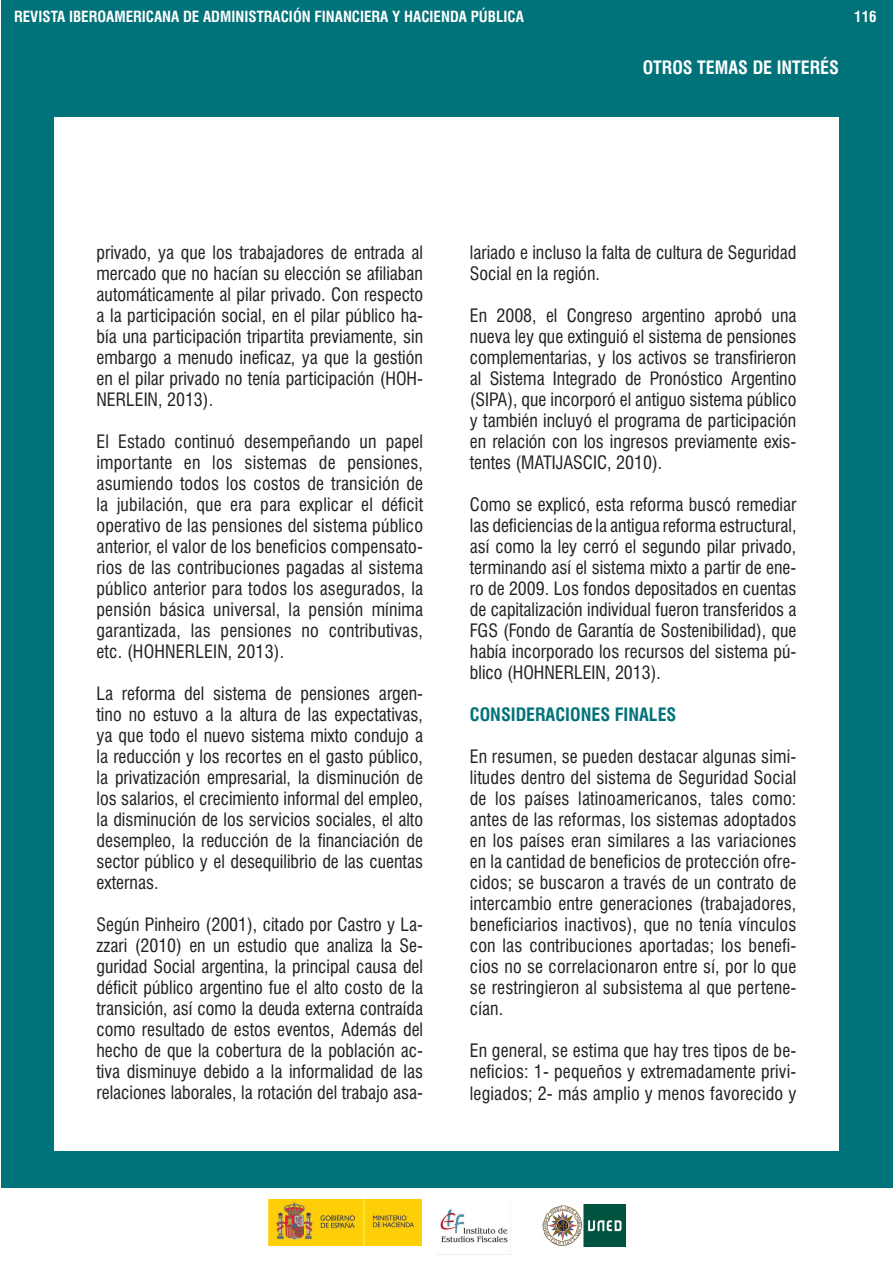
<style>
.page{position:relative;width:893px;height:1263px;background:#fff}
.page>*{position:absolute;margin:0;border:0;box-sizing:border-box;transform-origin:0 0}
.t1{font:condensed 18px/21px "Swiss 721 BT";color:#222;text-align:justify}
.t2{font:700 condensed 18px "Swiss 721 BT";color:#007279}
.t3{font:700 condensed 18px "Swiss 721 BT";color:#fff}
.t4{font:700 condensed 15px "Swiss 721 BT";color:#fff}
.s1{color:#231f20}
</style>
<div class="page">
<img style="left:542px;top:1204px;width:83px;height:42px">
<img style="left:269px;top:1199px;width:153px;height:47px">
<img style="left:440px;top:1209px;width:68px;height:34px">
<div style="left:1px;top:0;width:892px;height:1188px;background:#007279"></div>
<div style="left:54px;top:118px;width:785px;height:1033px;background:#fff"></div>
<p class="t4" style="left:14px;top:8px;width:511px">REVISTA IBEROAMERICANA DE ADMINISTRACIÓN FINANCIERA Y HACIENDA PÚBLICA</p>
<p class="t4" style="left:854px;top:8px;width:24px">116</p>
<p class="t3" style="left:643px;top:57px;width:198px">OTROS TEMAS DE INTERÉS</p>
<p class="t1" style="left:97px;top:242px;width:328px">privado, ya que los trabajadores de entrada al mercado que no hacían su elección se afiliaban automáticamente al pilar privado. Con respecto a la participación social, en el pilar público ha&shy;bía una participación tripartita previamente, sin embargo a menudo ineficaz, ya que la gestión en el pilar privado no tenía participación (HOH-NERLEIN, 2013).</p>
<p class="t1" style="left:97px;top:431px;width:328px">El Estado continuó desempeñando un papel importante en los sistemas de pensiones, asumiendo todos los costos de transición de la jubilación, que era para explicar el déficit operativo de las pensiones del sistema público anterior, el valor de los beneficios compensato&shy;rios de las contribuciones pagadas al sistema público anterior para todos los asegurados, la pensión básica universal, la pensión mínima garantizada, las pensiones no contributivas, etc. (HOHNERLEIN, 2013).</p>
<p class="t1" style="left:97px;top:683px;width:328px">La reforma del sistema de pensiones argen&shy;tino no estuvo a la altura de las expectativas, ya que todo el nuevo sistema mixto condujo a la reducción y los recortes en el gasto público, la privatización empresarial, la disminución de los salarios, el crecimiento informal del empleo, la disminución de los servicios sociales, el alto desempleo, la reducción de la financiación de sector público y el desequilibrio de las cuentas externas.</p>
<p class="t1" style="left:97px;top:914px;width:328px">Según Pinheiro (2001), citado por Castro y La&shy;zzari (2010) en un estudio que analiza la <span class="s1">S</span>e&shy;guridad <span class="s1">S</span>ocial argentina, la principal causa del déficit público argentino fue el alto costo de la transición, así como la deuda externa contraída como resultado de estos eventos, Además del hecho de que la cobertura de la población ac&shy;tiva disminuye debido a la informalidad de las relaciones laborales, la rotación del trabajo asa-</p>
<p class="t1" style="left:470px;top:242px;width:328px">lariado e incluso la falta de cultura de Seguridad<br>Social en la región.</p>
<p class="t1" style="left:470px;top:305px;width:328px">En 2008, el Congreso argentino aprobó una nueva ley que extinguió el sistema de pensiones complementarias, y los activos se transfirieron al Sistema Integrado de Pronóstico Argentino (SIPA), que incorporó el antiguo sistema público y también incluyó el programa de participación en relación con los ingresos previamente exis&shy;tentes (MATIJASCIC, 2010).</p>
<p class="t1" style="left:470px;top:494px;width:328px">Como se explicó, esta reforma buscó remediar las deficiencias de la antigua reforma estructural, así como la ley cerró el segundo pilar privado, terminando así el sistema mixto a partir de ene&shy;ro de 2009. Los fondos depositados en cuentas de capitalización individual fueron transferidos a FGS (Fondo de Garantía de Sostenibilidad), que había incorporado los recursos del sistema pú&shy;blico (HOHNERLEIN, 2013).</p>
<p class="t2" style="left:470px;top:704px;width:21px">CONSIDERACIONES</p>
<p class="t2" style="left:615px;top:704px;width:10px">FINALES</p>
<p class="t1" style="left:470px;top:746px;width:328px">En resumen, se pueden destacar algunas simi&shy;litudes dentro del sistema de Seguridad Social de los países latinoamericanos, tales como: antes de las reformas, los sistemas adoptados en los países eran similares a las variaciones en la cantidad de beneficios de protección ofre&shy;cidos; <span class="s1">s</span>e buscaron a través de un contrato de intercambio entre generaciones (trabajadores, beneficiarios inactivos), que no tenía vínculos con las contribuciones aportadas; los benefi&shy;cios no se correlacionaron entre sí, por lo que se restringieron al subsistema al que pertene&shy;cían.</p>
<p class="t1" style="left:470px;top:1040px;width:328px">En general, se estima que hay tres tipos de be&shy;neficios: 1- pequeños y extremadamente privi&shy;legiados; 2- más amplio y menos favorecido y</p>
</div>
